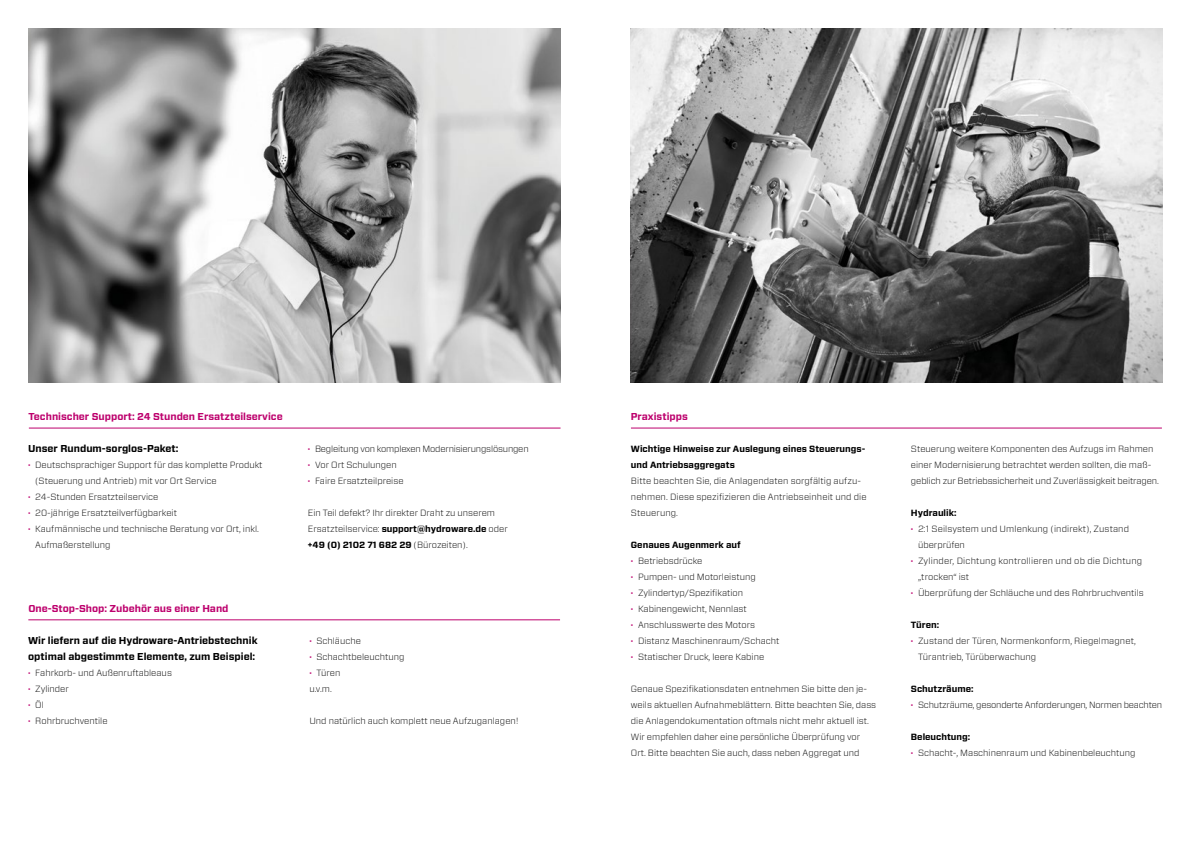
<style>
.page{position:relative;width:1191px;height:842px;background:#fff}
.page>*{position:absolute;margin:0;border:0;box-sizing:border-box;transform-origin:0 0}
.t1{font:700 10px/16px "Forza";color:#000}
.t2{font:700 10px "Forza";color:#bd006d}
.t3{font:300 9px/16px "Forza";color:#000}
.t4{font:300 9px/16px "Forza";letter-spacing:-.02em;color:#000}
.t5{font:700 9px/16px "Forza";color:#000}
.t6{font:300 9px "Forza";letter-spacing:.02em;color:#000}
.s1{font-weight:700;color:#bd006d}
.s2{font-weight:700}
</style>
<div class="page">
<hr style="left:29px;top:428px;width:531px;height:1px;background:#bd006d">
<hr style="left:28px;top:620px;width:532px;height:1px;background:#bd006d">
<img style="left:29px;top:28px;width:531px;height:354px">
<img style="left:631px;top:28px;width:531px;height:354px">
<hr style="left:631px;top:428px;width:530px;height:1px;background:#bd006d">
<p class="t2" style="left:28px;top:410px;width:256px">Technischer Support: 24 Stunden Ersatzteilservice</p>
<p class="t2" style="left:631px;top:410px;width:58px">Praxistipps</p>
<p class="t1" style="left:28px;top:441px;width:152px">Unser Rundum-sorglos-Paket:</p>
<p class="t3" style="left:28px;top:457px;width:236px"><span class="s1">·</span> Deutschsprachiger Support für das komplette Produkt</p>
<p class="t3" style="left:35px;top:473px;width:183px">(Steuerung und Antrieb) mit vor Ort Service</p>
<p class="t3" style="left:28px;top:489px;width:132px"><span class="s1">·</span> 24-Stunden Ersatzteilservice</p>
<p class="t3" style="left:28px;top:505px;width:150px"><span class="s1">·</span> 20-jährige Ersatzteilverfügbarkeit</p>
<p class="t3" style="left:28px;top:521px;width:232px"><span class="s1">·</span> Kaufmännische und technische Beratung vor Ort, inkl.</p>
<p class="t3" style="left:35px;top:537px;width:77px">Aufmaßerstellung</p>
<p class="t2" style="left:28px;top:602px;width:202px">One-Stop-Shop: Zubehör aus einer Hand</p>
<p class="t1" style="left:28px;top:633px;width:231px">Wir liefern auf die Hydroware-Antriebstechnik optimal abgestimmte Elemente, zum Beispiel:</p>
<p class="t3" style="left:28px;top:665px;width:145px"><span class="s1">·</span> Fahrkorb- und Außenruftableaus <span class="s1">·</span> Zylinder<br><span class="s1">·</span> Öl<br><span class="s1">·</span> Rohrbruchventile</p>
<p class="t4" style="left:308px;top:441px;width:222px"><span class="s1">·</span> Begleitung von komplexen Modernisierungslösungen <span class="s1">·</span> Vor Ort Schulungen<br><span class="s1">·</span> Faire Ersatzteilpreise</p>
<p class="t3" style="left:308px;top:505px;width:201px">Ein Teil defekt? Ihr direkter Draht zu unserem<br>Ersatzteilservice: <span class="s2">support@hydroware.de</span> oder <span class="s2">+49 (0) 2102 71 682 29</span> (Bürozeiten).</p>
<p class="t3" style="left:309px;top:633px;width:96px"><span class="s1">·</span> Schläuche<br><span class="s1">·</span> Schachtbeleuchtung <span class="s1">·</span> Türen<br>u.v.m.</p>
<p class="t3" style="left:309px;top:713px;width:211px">Und natürlich auch komplett neue Aufzuganlagen!</p>
<p class="t5" style="left:631px;top:441px;width:236px">Wichtige Hinweise zur Auslegung eines Steuerungs&shy;und Antriebsaggregats</p>
<p class="t3" style="left:631px;top:473px;width:237px">Bitte beachten Sie, die Anlagendaten sorgfältig aufzu&shy;nehmen. Diese spezifizieren die Antriebseinheit und die<br>Steuerung.</p>
<p class="t3" style="left:631px;top:537px;width:150px"><span class="s2">Genaues Augenmerk auf<br></span><span class="s1">·</span> Betriebsdrücke<br><span class="s1">·</span> Pumpen- und Motorleistung<br><span class="s1">·</span> Zylindertyp/Spezifikation<br><span class="s1">·</span> Kabinengewicht, Nennlast<br><span class="s1">·</span> Anschlusswerte des Motors<br><span class="s1">·</span> Distanz Maschinenraum/Schacht <span class="s1">·</span> Statischer Druck, leere Kabine</p>
<p class="t3" style="left:631px;top:681px;width:247px">Genaue Spezifikationsdaten entnehmen Sie bitte den je&shy;weils aktuellen Aufnahmeblättern. Bitte beachten Sie, dass die Anlagendokumentation oftmals nicht mehr aktuell ist.<br>Wir empfehlen daher eine persönliche Überprüfung vor Ort. Bitte beachten Sie auch, dass neben Aggregat und</p>
<p class="t3" style="left:911px;top:441px;width:249px">Steuerung weitere Komponenten des Aufzugs im Rahmen einer Modernisierung betrachtet werden sollten, die maß&shy;geblich zur Betriebssicherheit und Zuverlässigkeit beitragen.</p>
<p class="t5" style="left:911px;top:505px;width:47px">Hydraulik:</p>
<p class="t3" style="left:911px;top:521px;width:220px"><span class="s1">·</span> 2:1 Seilsystem und Umlenkung (indirekt), Zustand</p>
<p class="t3" style="left:918px;top:537px;width:48px">überprüfen</p>
<p class="t6" style="left:911px;top:555px;width:233px"><span class="s1">·</span> Zylinder, Dichtung kontrollieren und ob die Dichtung</p>
<p class="t3" style="left:918px;top:569px;width:53px">„trocken“ ist</p>
<p class="t3" style="left:911px;top:585px;width:234px"><span class="s1">·</span> Überprüfung der Schläuche und des Rohrbruchventils</p>
<p class="t5" style="left:911px;top:617px;width:30px">Türen:</p>
<p class="t3" style="left:911px;top:633px;width:226px"><span class="s1">·</span> Zustand der Türen, Normenkonform, Riegelmagnet,</p>
<p class="t3" style="left:918px;top:649px;width:120px">Türantrieb, Türüberwachung</p>
<p class="t4" style="left:911px;top:681px;width:253px"><span class="s2">Schutzräume:<br></span><span class="s1">·</span> Schutzräume, gesonderte Anforderungen, Normen beachten</p>
<p class="t3" style="left:911px;top:729px;width:226px"><span class="s2">Beleuchtung:<br></span><span class="s1">·</span> Schacht-, Maschinenraum und Kabinenbeleuchtung</p>
</div>
